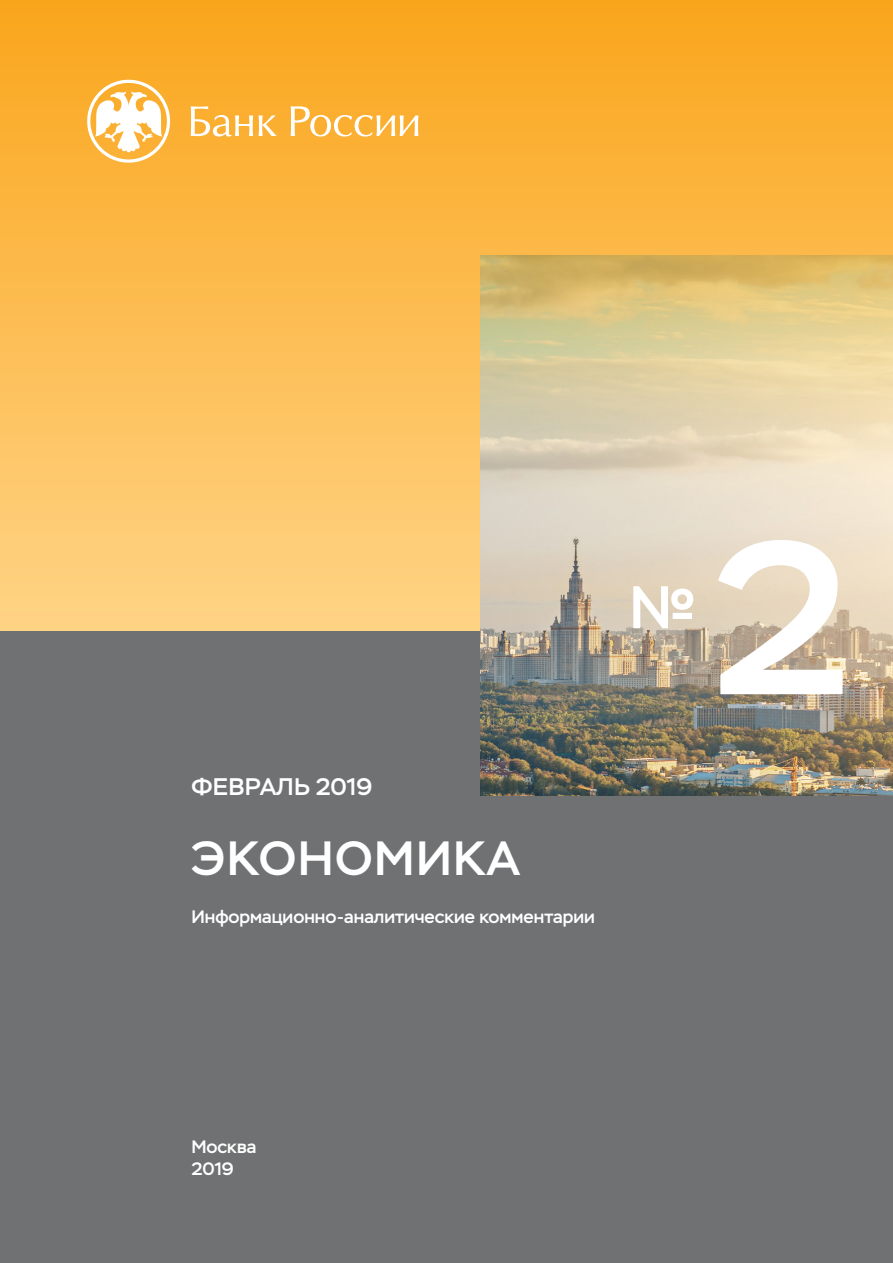
<style>
.page{position:relative;width:893px;height:1263px;background:#fff}
.page>*{position:absolute;margin:0;border:0;box-sizing:border-box;transform-origin:0 0}
.t1{font:500 218.25px "Stem";color:#fff}
.t2{font:500 60px "Stem";color:#fff}
.t3{font:500 48px "Stem";letter-spacing:.03em;color:#fff}
.t4{font:500 24px "Stem";letter-spacing:.01em;color:#fff}
.t5{font:500 18px/21.6px "Stem";color:#fff}
</style>
<div class="page">
<div style="left:0;top:0;width:893px;height:631px;background:linear-gradient(to bottom,#faa61d,#ffd487)"></div>
<div style="left:0;top:631px;width:893px;height:632px;background:#6f7172"></div>
<svg style="left:87px;top:80px;width:83px;height:83px"></svg>
<svg style="left:191px;top:106px;width:62px;height:31px"></svg>
<svg style="left:259px;top:115px;width:18px;height:21px"></svg>
<svg style="left:291px;top:106px;width:127px;height:31px"></svg>
<img style="left:480px;top:255px;width:413px;height:540px">
<h3 class="t4" style="left:191px;top:772px;width:182px">февраль 2019</h3>
<h3 class="t3" style="left:192px;top:829px;width:330px">ЭКОНОМИКА</h3>
<p class="t5" style="left:191px;top:906px;width:405px">Информационно-аналитические комментарии</p>
<h2 class="t2" style="left:629px;top:570px;width:70px">№</h2>
<h1 class="t1" style="left:711px;top:484px;width:141px">2</h1>
<p class="t5" style="left:191px;top:1136px;width:67px">Москва<br>2019</p>
</div>
